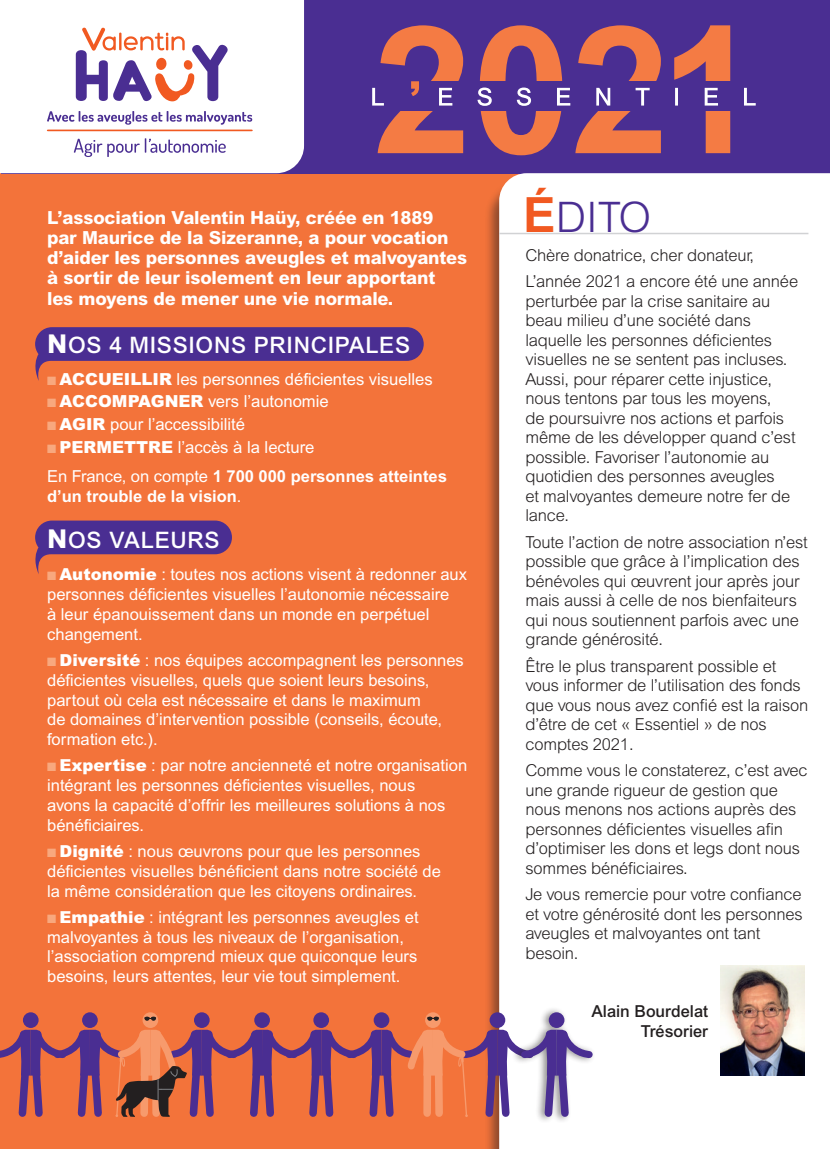
<style>
.page{position:relative;width:830px;height:1149px;background:#fff}
.page>*{position:absolute;margin:0;border:0;box-sizing:border-box;transform-origin:0 0}
.Edito_Essentiel_-_H1{font:300 42.15px "Arial";color:#4a2e92}
.Missions_Valeurs_Ess{font:500 22.65px "Arial";letter-spacing:.03em;color:#fff}
.Chapô_Essentiel{font:800 18px/20.2px "Arial";letter-spacing:-.01em;color:#fff}
.t1{font:16.65px "Arial";color:#fff}
.t2{font:300 16.5px/19.5px "Arial";letter-spacing:-.01em;color:#231f20}
.t3{font:16.5px/19.8px "Arial";color:#fff}
.t4{font:700 16.5px/19.8px "Arial";color:#fff}
.t5{font:500 16.5px "Arial";color:#231f20}
.s1{font-weight:800;font-size:25.95px}
.s2{color:#f8a87e}
.s3{font-weight:900}
.s4{font-weight:400}
.s5{font-weight:700;font-size:48.6px;color:#f15921}
</style>
<div class="page">
<div style="left:0;top:0;width:828px;height:1148px;background:#f3733a"></div>
<div style="left:2px;top:0;width:827px;height:173px;background:#4a2e92"></div>
<div style="left:483px;top:179px;width:346px;height:969px;background:#231f20;opacity:.5"></div>
<div style="left:499px;top:173px;width:330px;height:975px;background:#fff"></div>
<svg style="left:35px;top:327px;width:388px;height:54px"></svg>
<svg style="left:35px;top:520px;width:197px;height:54px"></svg>
<div style="left:0;top:0;width:304px;height:173px;background:#fff"></div>
<svg style="left:76px;top:28px;width:152px;height:73px"></svg>
<svg style="left:47px;top:111px;width:205px;height:14px;background:#cfc7e2"></svg>
<svg style="left:74px;top:138px;width:152px;height:19px;background:#dad4e8"></svg>
<hr style="left:47px;top:129px;width:205px;height:2px;background:#f15921">
<svg style="left:377px;top:25px;width:352px;height:130px"></svg>
<hr style="left:499px;top:233px;width:309px;height:1px;background:#d1d2d4">
<img style="left:720px;top:964px;width:83px;height:111px">
<svg style="left:373px;top:1011px;width:16px;height:16px"></svg>
<svg style="left:489px;top:1011px;width:16px;height:16px"></svg>
<div style="left:511px;top:1005px;width:84px;height:118px;background:#fff"></div>
<svg style="left:548px;top:1011px;width:16px;height:16px"></svg>
<svg style="left:313px;top:1011px;width:16px;height:16px"></svg>
<svg style="left:194px;top:1011px;width:15px;height:16px"></svg>
<svg style="left:82px;top:1011px;width:16px;height:16px"></svg>
<svg style="left:23px;top:1011px;width:16px;height:16px"></svg>
<svg style="left:254px;top:1011px;width:16px;height:16px"></svg>
<svg style="left:142px;top:1011px;width:16px;height:16px"></svg>
<svg style="left:425px;top:1011px;width:15px;height:16px"></svg>
<svg style="left:0;top:1016px;width:596px;height:104px"></svg>
<div style="left:365px;top:81px;width:397px;height:29px;background:#4a2e92"></div>
<svg style="left:372px;top:81px;width:383px;height:25px"></svg>
<p class="Chapô_Essentiel" style="left:47px;top:207px;width:421px">L’association Valentin Haüy, créée en 1889 par Maurice de la Sizeranne, a pour vocation d’aider les personnes aveugles et malvoyantes à sortir de leur isolement en leur apportant<br>les moyens de mener une vie normale.</p>
<h1 class="Missions_Valeurs_Ess" style="left:47px;top:332px;width:364px"><span class="s1">N</span>OS 4 MISSIONS PRINCIPALES</h1>
<p class="t1" style="left:47px;top:369px;width:387px"><span class="s2">■</span> <span class="s3">ACCUEILLIR</span> les personnes déficientes visuelles</p>
<p class="t1" style="left:47px;top:392px;width:283px"><span class="s2">■</span> <span class="s3">ACCOMPAGNER</span> vers l’autonomie</p>
<p class="t1" style="left:47px;top:414px;width:199px"><span class="s2">■</span> <span class="s3">AGIR</span> pour l’accessibilité</p>
<p class="t1" style="left:47px;top:437px;width:269px"><span class="s2">■</span> <span class="s3">PERMETTRE</span> l’accès à la lecture</p>
<p class="t4" style="left:47px;top:465px;width:401px"><span class="s4">En France, on compte</span> 1 700 000 personnes atteintes d’un trouble de la vision<span class="s4">.</span></p>
<h1 class="Missions_Valeurs_Ess" style="left:47px;top:526px;width:174px"><span class="s1">N</span>OS VALEURS</h1>
<p class="t3" style="left:47px;top:564px;width:421px"><span class="s2">■</span> <span class="s3">Autonomie</span> : toutes nos actions visent à redonner aux personnes déficientes visuelles l’autonomie nécessaire<br>à leur épanouissement dans un monde en perpétuel changement.</p>
<p class="t3" style="left:47px;top:650px;width:418px"><span class="s2">■</span> <span class="s3">Diversité</span> : nos équipes accompagnent les personnes déficientes visuelles, quels que soient leurs besoins, partout où cela est nécessaire et dans le maximum<br>de domaines d’intervention possible (conseils, écoute, formation etc.).</p>
<p class="t3" style="left:47px;top:755px;width:421px"><span class="s2">■</span> <span class="s3">Expertise</span> : par notre ancienneté et notre organisation intégrant les personnes déficientes visuelles, nous<br>avons la capacité d’offrir les meilleures solutions à nos bénéficiaires.</p>
<p class="t3" style="left:47px;top:841px;width:395px"><span class="s2">■</span> <span class="s3">Dignité</span> : nous œuvrons pour que les personnes déficientes visuelles bénéficient dans notre société de la même considération que les citoyens ordinaires.</p>
<p class="t3" style="left:47px;top:906px;width:373px"><span class="s2">■</span> <span class="s3">Empathie</span> : intégrant les personnes aveugles et malvoyantes à tous les niveaux de l’organisation, l’association comprend mieux que quiconque leurs besoins, leurs attentes, leur vie tout simplement.</p>
<h1 class="Edito_Essentiel_-_H1" style="left:523px;top:193px;width:129px"><span class="s5">É</span>DITO</h1>
<p class="t2" style="left:525px;top:245px;width:230px">Chère donatrice, cher donateur,</p>
<p class="t2" style="left:525px;top:271px;width:274px">L’année 2021 a encore été une année perturbée par la crise sanitaire au beau milieu d’une société dans laquelle les personnes déficientes visuelles ne se sentent pas incluses.<br>Aussi, pour réparer cette injustice, nous tentons par tous les moyens,<br>de poursuivre nos actions et parfois même de les développer quand c’est possible. Favoriser l’autonomie au quotidien des personnes aveugles<br>et malvoyantes demeure notre fer de lance.</p>
<p class="t2" style="left:525px;top:532px;width:284px">Toute l’action de notre association n’est possible que grâce à l’implication des bénévoles qui œuvrent jour après jour mais aussi à celle de nos bienfaiteurs qui nous soutiennent parfois avec une grande générosité.</p>
<p class="t2" style="left:525px;top:655px;width:284px">Être le plus transparent possible et vous informer de l’utilisation des fonds que vous nous avez confié est la raison d’être de cet « Essentiel » de nos comptes 2021.</p>
<p class="t2" style="left:525px;top:760px;width:283px">Comme vous le constaterez, c’est avec une grande rigueur de gestion que nous menons nos actions auprès des personnes déficientes visuelles afin d’optimiser les dons et legs dont nous sommes bénéficiaires.</p>
<p class="t2" style="left:525px;top:884px;width:279px">Je vous remercie pour votre confiance et votre générosité dont les personnes aveugles et malvoyantes ont tant besoin.</p>
<p class="t5" style="left:591px;top:1001px;width:118px">Alain Bourdelat</p>
<p class="t5" style="left:640px;top:1020px;width:69px">Trésorier</p>
</div>
